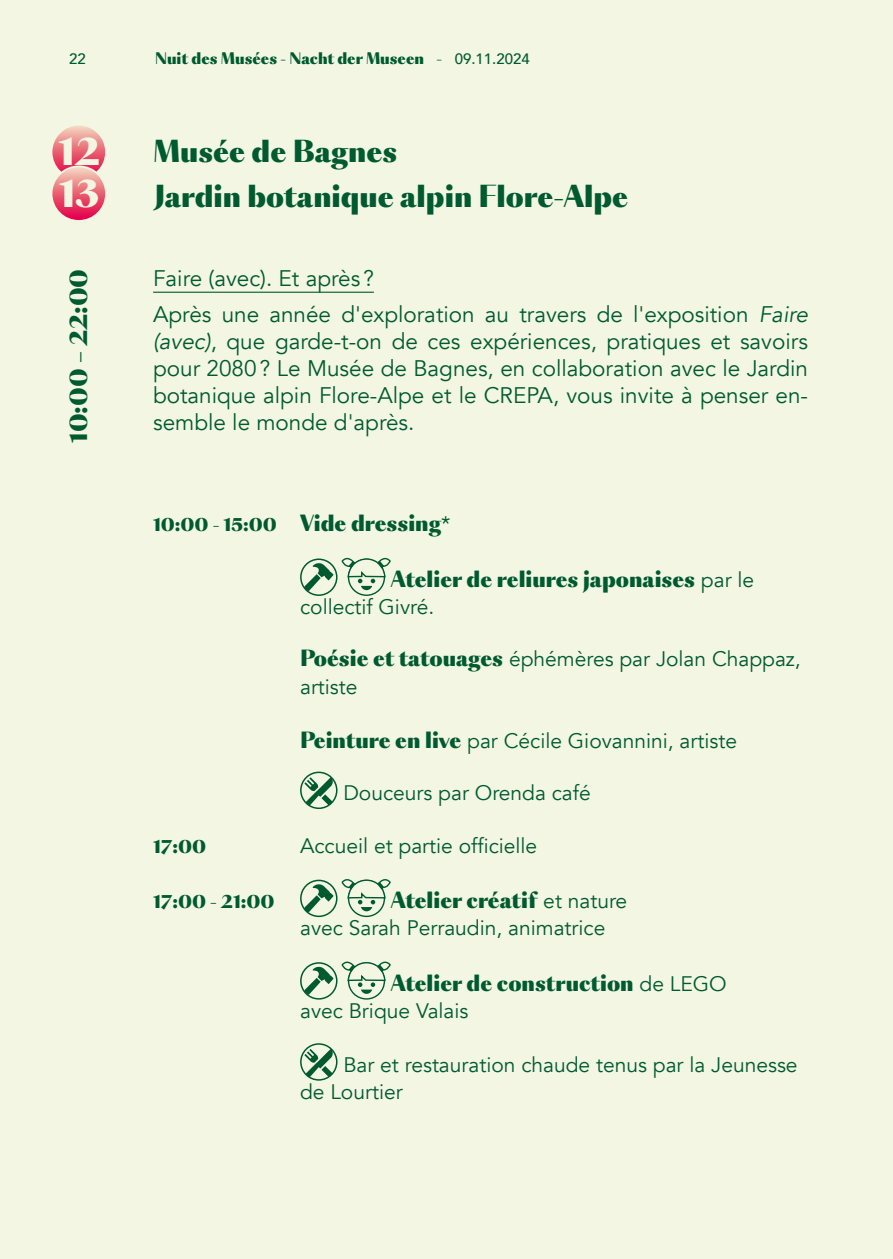
<style>
.page{position:relative;width:893px;height:1259px;background:#f2f6e2}
.page>*{position:absolute;margin:0;border:0;box-sizing:border-box;transform-origin:0 0}
.t1{font:900 37.5px "Sang Bleu OG Sans";color:#f2f6e2}
.t2{font:900 28.5px/45.3px "Sang Bleu OG Sans";color:#005a30}
.t3{font:900 24px "Sang Bleu OG Sans";color:#005a30}
.t4{font:22.5px/27px "Avenir";color:#005a30}
.t5{font:21px/27px "Avenir";color:#005a30}
.t6{font:900 21px "Sang Bleu OG Sans";color:#005a30}
.t7{font:900 18px "Sang Bleu OG Sans";color:#005a30}
.t8{font:900 15px "Sang Bleu OG Sans";color:#005a30}
.t9{font:500 15px "Avenir";color:#005a30}
.s1{font-family:"Avenir";font-weight:500}
.s2{font-style:italic}
.s3{font-size:18px}
.s4{font-family:"Avenir";font-weight:400}
.s5{font-family:"Sang Bleu OG Sans";font-weight:900}
</style>
<div class="page">
<svg style="left:51px;top:124px;width:56px;height:56px"></svg>
<svg style="left:52px;top:126px;width:53px;height:52px;background:#eb717f"></svg>
<svg style="left:301px;top:559px;width:36px;height:36px"></svg>
<svg style="left:304px;top:563px;width:29px;height:28px"></svg>
<div style="left:300px;top:558px;width:37px;height:38px;border:2px solid #005a30;border-radius:50%"></div>
<svg style="left:349px;top:559px;width:35px;height:36px"></svg>
<div style="left:348px;top:558px;width:37px;height:38px;border:1px solid #005a30;border-radius:50%"></div>
<svg style="left:341px;top:557px;width:50px;height:33px"></svg>
<svg style="left:301px;top:772px;width:36px;height:36px"></svg>
<svg style="left:304px;top:777px;width:31px;height:30px"></svg>
<div style="left:300px;top:771px;width:37px;height:38px;border:2px solid #005a30;border-radius:50%"></div>
<svg style="left:301px;top:880px;width:36px;height:36px"></svg>
<svg style="left:304px;top:884px;width:29px;height:28px"></svg>
<div style="left:300px;top:879px;width:37px;height:38px;border:2px solid #005a30;border-radius:50%"></div>
<svg style="left:349px;top:880px;width:35px;height:36px"></svg>
<div style="left:348px;top:880px;width:37px;height:37px;border:1px solid #005a30;border-radius:50%"></div>
<svg style="left:341px;top:879px;width:50px;height:32px"></svg>
<svg style="left:301px;top:963px;width:36px;height:36px"></svg>
<svg style="left:304px;top:967px;width:29px;height:28px"></svg>
<div style="left:300px;top:962px;width:37px;height:37px;border:2px solid #005a30;border-radius:50%"></div>
<svg style="left:349px;top:963px;width:35px;height:36px"></svg>
<div style="left:348px;top:962px;width:37px;height:37px;border:1px solid #005a30;border-radius:50%"></div>
<svg style="left:341px;top:961px;width:50px;height:33px"></svg>
<svg style="left:301px;top:1044px;width:36px;height:36px"></svg>
<svg style="left:304px;top:1049px;width:31px;height:30px"></svg>
<div style="left:300px;top:1043px;width:37px;height:37px;border:2px solid #005a30;border-radius:50%"></div>
<hr style="left:153px;top:292px;width:221px;height:1px;background:#005a30">
<svg style="left:51px;top:165px;width:56px;height:57px"></svg>
<svg style="left:52px;top:167px;width:53px;height:53px;background:#ea657a"></svg>
<p class="t9" style="left:69px;top:46px;width:18px">22</p>
<p class="t8" style="left:155px;top:48px;width:376px">Nuit des Musées - Nacht der Museen - <span class="s1">09.11.2024</span></p>
<h1 class="t1" style="left:59px;top:125px;width:43px">12</h1>
<h1 class="t1" style="left:59px;top:167px;width:42px">13</h1>
<p class="t3" style="left:62px;top:443px;width:175px;rotate:-90deg">10:00 – 22:00</p>
<p class="t2" style="left:153px;top:129px;width:477px">Musée de Bagnes<br>Jardin botanique alpin Flore-Alpe</p>
<p class="t4" style="left:153px;top:261px;width:656px;line-height:35.4px">Faire (avec). Et après ?<br>Après une année d'exploration au travers de l'exposition <span class="s2">Faire</span></p>
<p class="t4" style="left:153px;top:328px;width:656px;text-align:justify"><span class="s2">(avec)</span>, que garde-t-on de ces expériences, pratiques et savoirs pour 2080? Le Musée de Bagnes, en collaboration avec le Jardin botanique alpin Flore-Alpe et le CREPA, vous invite à penser en&shy;semble le monde d'après.</p>
<p class="t6" style="left:153px;top:509px;width:299px"><span class="s3">10:00 - 15:00</span> Vide dressing<span class="s4">*</span></p>
<p class="t6" style="left:391px;top:565px;width:365px">Atelier de reliures japonaises <span class="s4">par le</span></p>
<p class="t5" style="left:300px;top:593px;width:136px">collectif Givré.</p>
<p class="t5" style="left:300px;top:646px;width:502px"><span class="s5">Poésie et tatouages</span> éphémères par Jolan Chappaz, artiste</p>
<p class="t5" style="left:300px;top:727px;width:438px"><span class="s5">Peinture en live</span> par Cécile Giovannini, artiste</p>
<p class="t5" style="left:343px;top:779px;width:249px">Douceurs par Orenda café</p>
<p class="t7" style="left:153px;top:833px;width:55px">17:00</p>
<p class="t5" style="left:300px;top:832px;width:239px">Accueil et partie officielle</p>
<p class="t7" style="left:153px;top:889px;width:123px">17:00 - 21:00</p>
<p class="t6" style="left:391px;top:886px;width:238px">Atelier créatif <span class="s4">et nature</span></p>
<p class="t5" style="left:300px;top:914px;width:307px">avec Sarah Perraudin, animatrice</p>
<p class="t6" style="left:391px;top:968px;width:337px">Atelier de construction <span class="s4">de LEGO</span></p>
<p class="t5" style="left:300px;top:997px;width:170px">avec Brique Valais</p>
<p class="t5" style="left:300px;top:1051px;width:499px;text-indent:43px">Bar et restauration chaude tenus par la Jeunesse de Lourtier</p>
</div>
